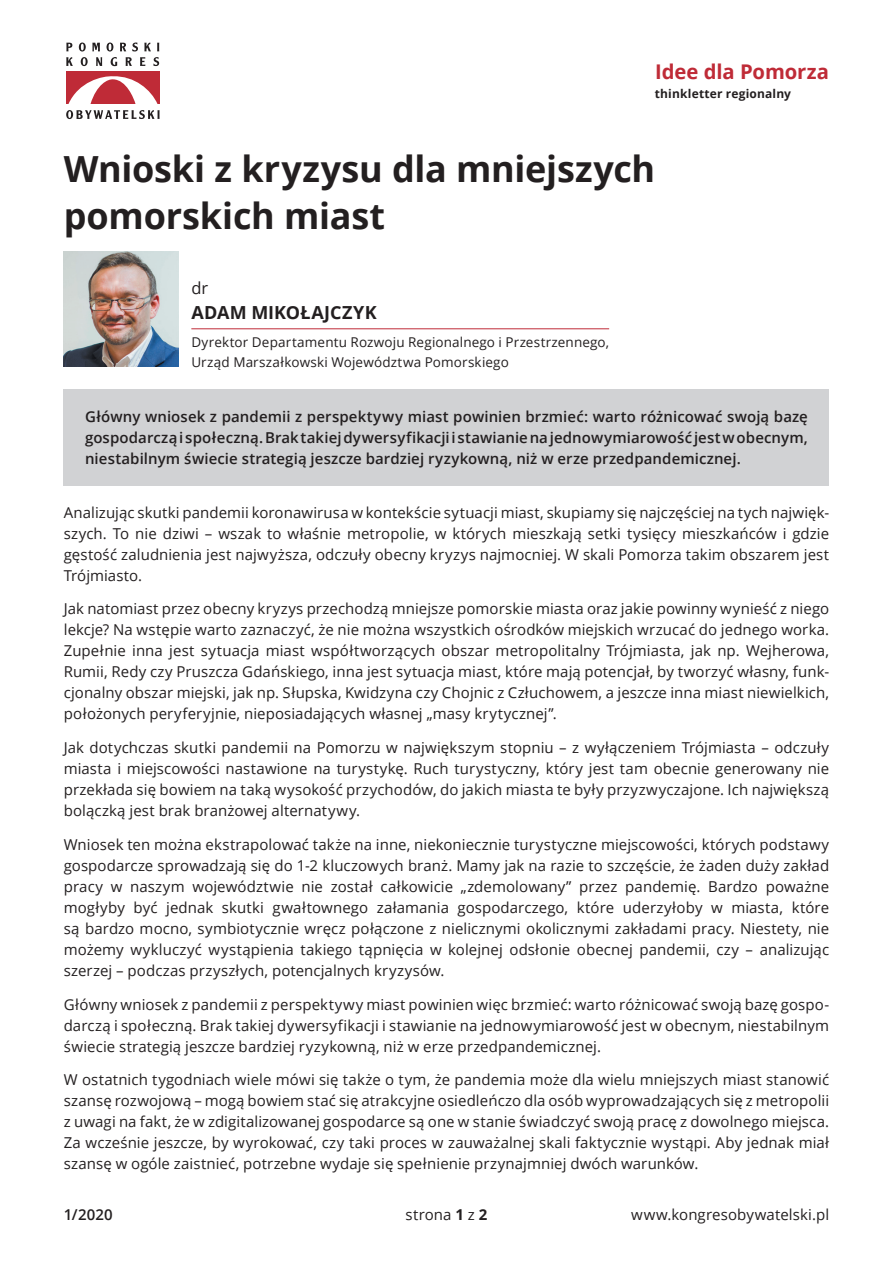
<style>
.page{position:relative;width:893px;height:1263px;background:#fff}
.page>*{position:absolute;margin:0;border:0;box-sizing:border-box;transform-origin:0 0}
.Tytuł{font:700 36px/46.8px "Open Sans";letter-spacing:-.005em;color:#231f20}
.t1{font:700 20.25px "Open Sans";letter-spacing:-.005em;color:#bf2b37}
.Imię_i_nazwisko{font:700 18px "Open Sans";letter-spacing:.015em;color:#231f20}
.tytuł_naukowy{font:16.5px "Open Sans";color:#231f20}
.stopka{font:15px/21px "Open Sans";letter-spacing:.005em;color:#231f20;text-align:justify}
.Od_redakcji_-_tekst{font:600 15px/21px "Open Sans";letter-spacing:.005em;color:#231f20;text-align:justify}
.numer_prawy{font:15px "Open Sans";letter-spacing:.005em;color:#231f20}
.stopka-2{font:600 15px "Open Sans";color:#231f20}
.afiliacja_nadkreślon{font:13.5px/19.5px "Open Sans";letter-spacing:.01em;color:#231f20}
.t2{font:700 12px "Open Sans";letter-spacing:.015em;color:#231f20}
.s1{font-weight:700}
</style>
<div class="page">
<div style="left:66px;top:72px;width:94px;height:32px;background:#bf2b37"></div>
<svg style="left:68px;top:76px;width:90px;height:28px"></svg>
<svg style="left:66px;top:43px;width:6px;height:8px"></svg>
<svg style="left:66px;top:57px;width:7px;height:9px"></svg>
<svg style="left:79px;top:43px;width:80px;height:23px"></svg>
<svg style="left:66px;top:110px;width:94px;height:9px"></svg>
<img style="left:64px;top:252px;width:115px;height:114px">
<hr style="left:191px;top:328px;width:418px;height:1px;background:#bf2b37">
<div style="left:64px;top:390px;width:765px;height:96px;background:#d1d2d4"></div>
<h2 class="t1" style="left:655px;top:57px;width:175px">Idee dla Pomorza</h2>
<p class="t2" style="left:655px;top:86px;width:138px">thinkletter regionalny</p>
<p class="Tytuł" style="left:64px;top:145px;width:593px">Wnioski z kryzysu dla mniejszych pomorskich miast</p>
<p class="tytuł_naukowy" style="left:191px;top:276px;width:18px">dr</p>
<p class="Imię_i_nazwisko" style="left:191px;top:300px;width:187px">ADAM MIKOŁAJCZYK</p>
<p class="afiliacja_nadkreślon" style="left:191px;top:332px;width:419px">Dyrektor Departamentu Rozwoju Regionalnego i Przestrzennego,<br>Urząd Marszałkowski Województwa Pomorskiego</p>
<p class="Od_redakcji_-_tekst" style="left:85px;top:406px;width:724px">Główny wniosek z pandemii z perspektywy miast powinien brzmieć: warto różnicować swoją bazę gospodarczą i społeczną. Brak takiej dywersyfikacji i stawianie na jednowymiarowość jest w obecnym, niestabilnym świecie strategią jeszcze bardziej ryzykowną, niż w erze przedpandemicznej.</p>
<p class="stopka" style="left:64px;top:501px;width:767px">Analizując skutki pandemii koronawirusa w kontekście sytuacji miast, skupiamy się najczęściej na tych najwięk&shy;szych. To nie dziwi – wszak to właśnie metropolie, w których mieszkają setki tysięcy mieszkańców i gdzie gęstość zaludnienia jest najwyższa, odczuły obecny kryzys najmocniej. W skali Pomorza takim obszarem jest Trójmiasto.</p>
<p class="stopka" style="left:64px;top:598px;width:767px">Jak natomiast przez obecny kryzys przechodzą mniejsze pomorskie miasta oraz jakie powinny wynieść z niego lekcje? Na wstępie warto zaznaczyć, że nie można wszystkich ośrodków miejskich wrzucać do jednego worka.<br>Zupełnie inna jest sytuacja miast współtworzących obszar metropolitalny Trójmiasta, jak np. Wejherowa, Rumii, Redy czy Pruszcza Gdańskiego, inna jest sytuacja miast, które mają potencjał, by tworzyć własny, funk&shy;cjonalny obszar miejski, jak np. Słupska, Kwidzyna czy Chojnic z Człuchowem, a jeszcze inna miast niewielkich, położonych peryferyjnie, nieposiadających własnej „masy krytycznej”.</p>
<p class="stopka" style="left:64px;top:737px;width:767px">Jak dotychczas skutki pandemii na Pomorzu w największym stopniu – z wyłączeniem Trójmiasta – odczuły miasta i miejscowości nastawione na turystykę. Ruch turystyczny, który jest tam obecnie generowany nie przekłada się bowiem na taką wysokość przychodów, do jakich miasta te były przyzwyczajone. Ich największą bolączką jest brak branżowej alternatywy.</p>
<p class="stopka" style="left:64px;top:833px;width:767px">Wniosek ten można ekstrapolować także na inne, niekoniecznie turystyczne miejscowości, których podstawy gospodarcze sprowadzają się do 1‑2 kluczowych branż. Mamy jak na razie to szczęście, że żaden duży zakład pracy w naszym województwie nie został całkowicie „zdemolowany” przez pandemię. Bardzo poważne mogłyby być jednak skutki gwałtownego załamania gospodarczego, które uderzyłoby w miasta, które są bardzo mocno, symbiotycznie wręcz połączone z nielicznymi okolicznymi zakładami pracy. Niestety, nie możemy wykluczyć wystąpienia takiego tąpnięcia w kolejnej odsłonie obecnej pandemii, czy – analizując szerzej – podczas przyszłych, potencjalnych kryzysów.</p>
<p class="stopka" style="left:64px;top:993px;width:767px">Główny wniosek z pandemii z perspektywy miast powinien więc brzmieć: warto różnicować swoją bazę gospo&shy;darczą i społeczną. Brak takiej dywersyfikacji i stawianie na jednowymiarowość jest w obecnym, niestabilnym świecie strategią jeszcze bardziej ryzykowną, niż w erze przedpandemicznej.</p>
<p class="stopka" style="left:64px;top:1069px;width:767px">W ostatnich tygodniach wiele mówi się także o tym, że pandemia może dla wielu mniejszych miast stanowić szansę rozwojową – mogą bowiem stać się atrakcyjne osiedleńczo dla osób wyprowadzających się z metropolii z uwagi na fakt, że w zdigitalizowanej gospodarce są one w stanie świadczyć swoją pracę z dowolnego miejsca.<br>Za wcześnie jeszcze, by wyrokować, czy taki proces w zauważalnej skali faktycznie wystąpi. Aby jednak miał szansę w ogóle zaistnieć, potrzebne wydaje się spełnienie przynajmniej dwóch warunków.</p>
<p class="stopka-2" style="left:64px;top:1205px;width:51px">1/2020</p>
<p class="numer_prawy" style="left:406px;top:1205px;width:83px">strona <span class="s1">1</span> z <span class="s1">2</span></p>
<p class="stopka" style="left:631px;top:1204px;width:199px">www.kongresobywatelski.pl</p>
</div>
